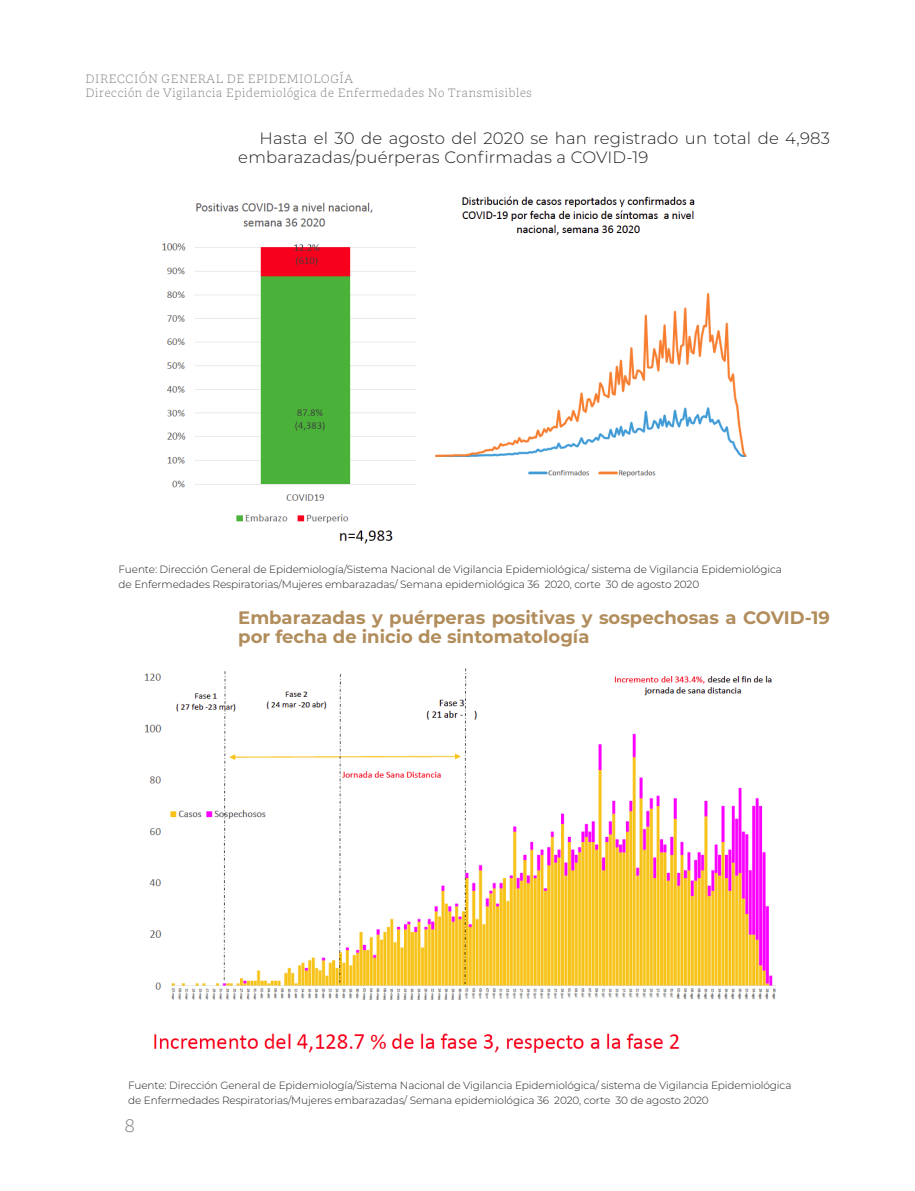
<style>
.page{position:relative;width:915px;height:1191px;background:#fff}
.page>*{position:absolute;margin:0;border:0;box-sizing:border-box;transform-origin:0 0}
.t1{font:700 18px/19.5px "Montserrat";color:#b28d5c}
.t2{font:18px "GMX Light Sc";color:#7e8083}
.t3{font:300 16.5px/19.5px "Montserrat";letter-spacing:.01em;color:#231f20}
.t4{font:300 12px/14.4px "GMX";color:#7e8083}
.t5{font:300 10.5px/15px "Montserrat";letter-spacing:-.01em;color:#231f20}
</style>
<div class="page">
<img style="left:144px;top:668px;width:632px;height:385px">
<img style="left:162px;top:196px;width:585px;height:348px">
<p class="t4" style="left:85px;top:71px;width:448px">DIRECCIÓN GENERAL DE EPIDEMIOLOGÍA<br>Dirección de Vigilancia Epidemiológica de Enfermedades No Transmisibles</p>
<p class="t3" style="left:238px;top:128px;width:593px;text-indent:21px">Hasta el 30 de agosto del 2020 se han registrado un total de 4,983 embarazadas/puérperas Confirmadas a COVID-19</p>
<p class="t5" style="left:118px;top:561px;width:664px">Fuente: Dirección General de Epidemiología/Sistema Nacional de Vigilancia Epidemiológica/ sistema de Vigilancia Epidemiológica de Enfermedades Respiratorias/Mujeres embarazadas/ Semana epidemiológica 36 2020, corte 30 de agosto 2020</p>
<p class="t1" style="left:238px;top:607px;width:593px">Embarazadas y puérperas positivas y sospechosas a COVID-19 por fecha de inicio de sintomatología</p>
<p class="t5" style="left:128px;top:1077px;width:664px">Fuente: Dirección General de Epidemiología/Sistema Nacional de Vigilancia Epidemiológica/ sistema de Vigilancia Epidemiológica de Enfermedades Respiratorias/Mujeres embarazadas/ Semana epidemiológica 36 2020, corte 30 de agosto 2020</p>
<p class="t2" style="left:124px;top:1111px;width:13px">8</p>
</div>
